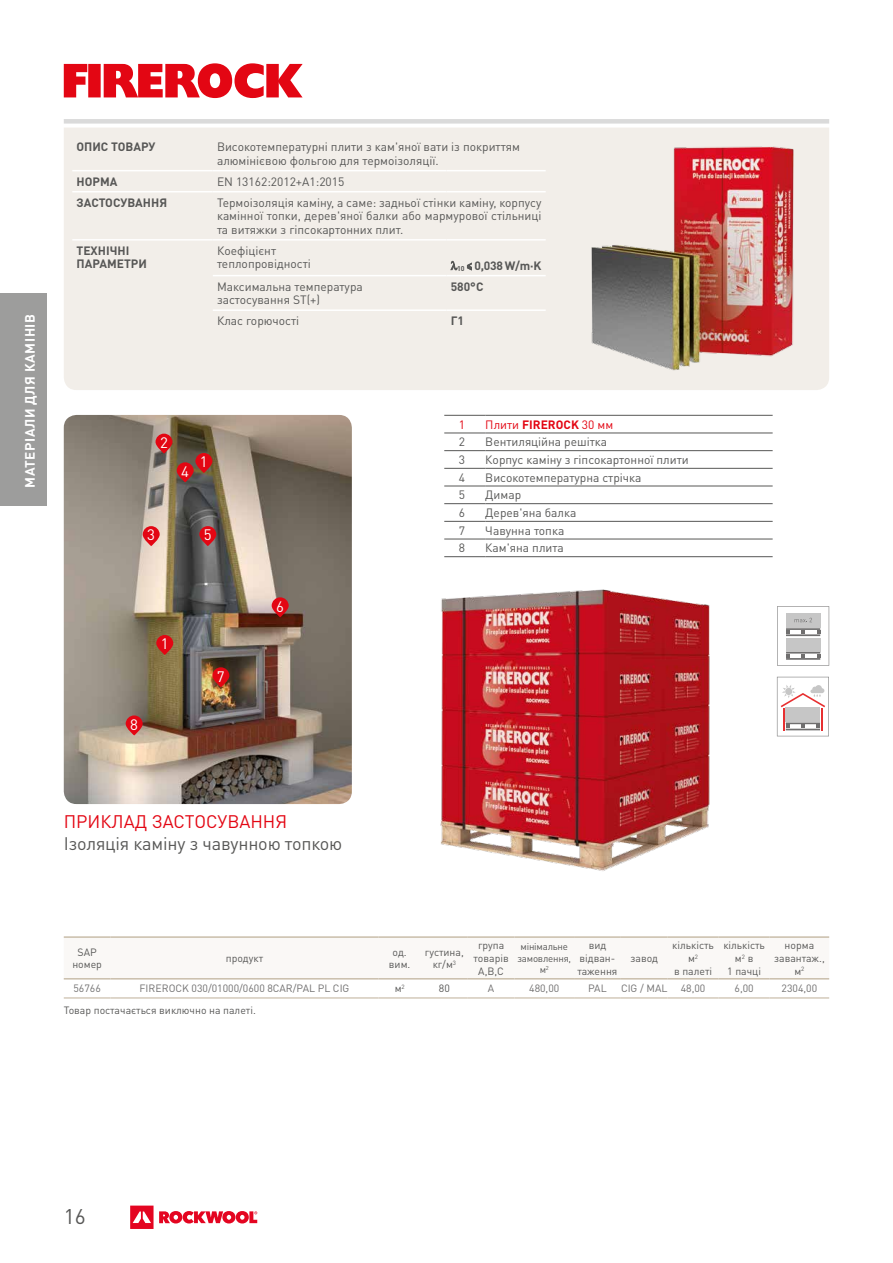
<style>
.page{position:relative;width:893px;height:1263px;background:#fff}
.page>*{position:absolute;margin:0;border:0;box-sizing:border-box;transform-origin:0 0}
.t1{font:21px "DIN Pro";color:#575756}
.t2{font:18px "DIN Pro";letter-spacing:-.01em;color:#575756}
.t3{font:18px "DIN Pro";color:#e30613}
.t4{font:15px "DIN Pro";color:#fff}
.t5{font:700 13.5px "DIN Pro";letter-spacing:.04em;color:#fff}
.t6{font:12px/13.5px "DIN Pro";color:#575756}
.t7{font:700 12px/13.5px "DIN Pro";color:#575756}
.t8{font:12px "DIN Pro";color:#e30613}
.t9{font:10.5px/12.6px "DIN Pro";color:#575756;text-align:center}
.t10{font:10.5px "DIN Pro";color:#706f6f}
.t11{font:9.75px/11.7px "DIN Pro";letter-spacing:-.02em;color:#575756;text-align:center}
.s1{font-weight:400}
.s2{font-weight:700}
</style>
<div class="page">
<svg style="left:130px;top:1205px;width:127px;height:24px"></svg>
<div style="left:64px;top:128px;width:765px;height:262px;background:#f2eee9"></div>
<hr style="left:72px;top:170px;width:141px;height:1px;background:#fff">
<hr style="left:213px;top:170px;width:233px;height:1px;background:#fff">
<hr style="left:446px;top:170px;width:100px;height:1px;background:#fff">
<hr style="left:72px;top:191px;width:141px;height:1px;background:#fff">
<hr style="left:213px;top:191px;width:233px;height:1px;background:#fff">
<hr style="left:446px;top:191px;width:100px;height:1px;background:#fff">
<hr style="left:72px;top:239px;width:141px;height:2px;background:#fff">
<hr style="left:213px;top:239px;width:233px;height:2px;background:#fff">
<hr style="left:446px;top:239px;width:100px;height:2px;background:#fff">
<hr style="left:213px;top:275px;width:233px;height:1px;background:#fff">
<hr style="left:446px;top:275px;width:100px;height:1px;background:#fff">
<hr style="left:213px;top:309px;width:233px;height:2px;background:#fff">
<hr style="left:446px;top:309px;width:100px;height:2px;background:#fff">
<svg style="left:467px;top:262px;width:5px;height:8px"></svg>
<div style="left:64px;top:119px;width:765px;height:5px;background:#dadada"></div>
<img style="left:589px;top:144px;width:206px;height:228px">
<img style="left:440px;top:589px;width:270px;height:282px">
<hr style="left:444px;top:415px;width:41px;height:1px;background:#575756">
<hr style="left:485px;top:415px;width:288px;height:1px;background:#575756">
<hr style="left:444px;top:433px;width:41px;height:1px;background:#575756">
<hr style="left:485px;top:433px;width:288px;height:1px;background:#575756">
<hr style="left:444px;top:450px;width:41px;height:1px;background:#575756">
<hr style="left:485px;top:450px;width:288px;height:1px;background:#575756">
<hr style="left:444px;top:468px;width:41px;height:1px;background:#575756">
<hr style="left:485px;top:468px;width:288px;height:1px;background:#575756">
<hr style="left:444px;top:486px;width:41px;height:1px;background:#575756">
<hr style="left:485px;top:486px;width:288px;height:1px;background:#575756">
<hr style="left:444px;top:503px;width:41px;height:1px;background:#575756">
<hr style="left:485px;top:503px;width:288px;height:1px;background:#575756">
<hr style="left:444px;top:521px;width:41px;height:1px;background:#575756">
<hr style="left:485px;top:521px;width:288px;height:1px;background:#575756">
<hr style="left:444px;top:539px;width:41px;height:1px;background:#575756">
<hr style="left:485px;top:539px;width:288px;height:1px;background:#575756">
<hr style="left:444px;top:556px;width:41px;height:1px;background:#575756">
<hr style="left:485px;top:556px;width:288px;height:1px;background:#575756">
<img style="left:64px;top:415px;width:288px;height:389px">
<svg style="left:156px;top:635px;width:17px;height:20px"></svg>
<svg style="left:195px;top:453px;width:17px;height:20px"></svg>
<svg style="left:156px;top:434px;width:17px;height:20px"></svg>
<svg style="left:143px;top:526px;width:17px;height:20px"></svg>
<svg style="left:177px;top:462px;width:17px;height:20px"></svg>
<svg style="left:199px;top:526px;width:17px;height:20px"></svg>
<svg style="left:272px;top:597px;width:17px;height:20px"></svg>
<svg style="left:212px;top:667px;width:17px;height:20px"></svg>
<svg style="left:126px;top:715px;width:17px;height:20px"></svg>
<svg style="left:64px;top:63px;width:239px;height:35px"></svg>
<svg style="left:777px;top:606px;width:52px;height:60px"></svg>
<svg style="left:777px;top:677px;width:52px;height:59px"></svg>
<svg style="left:64px;top:979px;width:765px;height:1px"></svg>
<hr style="left:64px;top:936px;width:47px;height:2px;background:#c9bdaa">
<hr style="left:719px;top:936px;width:51px;height:2px;background:#c9bdaa">
<hr style="left:770px;top:936px;width:59px;height:2px;background:#c9bdaa">
<hr style="left:64px;top:978px;width:47px;height:1px;background:#c9bdaa">
<hr style="left:719px;top:978px;width:51px;height:1px;background:#c9bdaa">
<hr style="left:770px;top:978px;width:59px;height:1px;background:#c9bdaa">
<hr style="left:111px;top:936px;width:267px;height:2px;background:#c9bdaa">
<hr style="left:378px;top:936px;width:43px;height:2px;background:#c9bdaa">
<hr style="left:421px;top:936px;width:47px;height:2px;background:#c9bdaa">
<hr style="left:468px;top:936px;width:46px;height:2px;background:#c9bdaa">
<hr style="left:514px;top:936px;width:60px;height:2px;background:#c9bdaa">
<hr style="left:574px;top:936px;width:47px;height:2px;background:#c9bdaa">
<hr style="left:621px;top:936px;width:47px;height:2px;background:#c9bdaa">
<hr style="left:668px;top:936px;width:51px;height:2px;background:#c9bdaa">
<hr style="left:111px;top:978px;width:267px;height:1px;background:#c9bdaa">
<hr style="left:378px;top:978px;width:43px;height:1px;background:#c9bdaa">
<hr style="left:421px;top:978px;width:47px;height:1px;background:#c9bdaa">
<hr style="left:468px;top:978px;width:46px;height:1px;background:#c9bdaa">
<hr style="left:514px;top:978px;width:60px;height:1px;background:#c9bdaa">
<hr style="left:574px;top:978px;width:47px;height:1px;background:#c9bdaa">
<hr style="left:621px;top:978px;width:47px;height:1px;background:#c9bdaa">
<hr style="left:668px;top:978px;width:51px;height:1px;background:#c9bdaa">
<hr style="left:64px;top:997px;width:47px;height:2px;background:#d4caba">
<hr style="left:111px;top:997px;width:267px;height:2px;background:#d4caba">
<hr style="left:378px;top:997px;width:43px;height:2px;background:#d4caba">
<hr style="left:421px;top:997px;width:47px;height:2px;background:#d4caba">
<hr style="left:468px;top:997px;width:46px;height:2px;background:#d4caba">
<hr style="left:514px;top:997px;width:60px;height:2px;background:#d4caba">
<hr style="left:574px;top:997px;width:47px;height:2px;background:#d4caba">
<hr style="left:621px;top:997px;width:47px;height:2px;background:#d4caba">
<hr style="left:668px;top:997px;width:51px;height:2px;background:#d4caba">
<hr style="left:719px;top:997px;width:51px;height:2px;background:#d4caba">
<hr style="left:770px;top:997px;width:59px;height:2px;background:#d4caba">
<div style="left:0;top:293px;width:47px;height:213px;background:#9d9d9c"></div>
<svg style="left:450px;top:261px;width:8px;height:9px"></svg>
<p class="t5" style="left:21px;top:488px;width:175px;rotate:-90deg">МАТЕРІАЛИ ДЛЯ КАМІНІВ</p>
<p class="t7" style="left:77px;top:140px;width:81px">ОПИС ТОВАРУ</p>
<p class="t6" style="left:217px;top:140px;width:304px">Високотемпературні плити з кам'яної вати із покриттям алюмінієвою фольгою для термоізоляції.</p>
<p class="t7" style="left:77px;top:174px;width:42px">НОРМА</p>
<p class="t6" style="left:217px;top:174px;width:129px">EN 13162:2012+A1:2015</p>
<p class="t7" style="left:77px;top:195px;width:92px">ЗАСТОСУВАННЯ</p>
<p class="t6" style="left:217px;top:196px;width:326px;text-align:justify">Термоізоляція каміну, а саме: задньої стінки каміну, корпусу камінної топки, дерев'яної балки або мармурової стільниці та витяжки з гіпсокартонних плит.</p>
<p class="t7" style="left:77px;top:243px;width:72px">ТЕХНІЧНІ<br>ПАРАМЕТРИ</p>
<p class="t6" style="left:217px;top:244px;width:95px">Коефіцієнт теплопровідності</p>
<p class="t7" style="left:457px;top:258px;width:86px"><sub>10</sub> <span class="s1">≤</span> 0,038 W/m·K</p>
<p class="t6" style="left:217px;top:279px;width:147px">Максимальна температура застосування ST(+)</p>
<p class="t7" style="left:451px;top:279px;width:34px">580°C</p>
<p class="t6" style="left:217px;top:314px;width:84px">Клас горючості</p>
<p class="t7" style="left:451px;top:314px;width:15px">Г1</p>
<p class="t4" style="left:160px;top:433px;width:9px">2</p>
<p class="t4" style="left:181px;top:462px;width:9px">4</p>
<p class="t4" style="left:200px;top:452px;width:9px">1</p>
<p class="t4" style="left:147px;top:525px;width:9px">3</p>
<p class="t4" style="left:204px;top:525px;width:9px">5</p>
<p class="t4" style="left:161px;top:634px;width:9px">1</p>
<p class="t4" style="left:130px;top:715px;width:9px">8</p>
<p class="t4" style="left:217px;top:667px;width:9px">7</p>
<p class="t4" style="left:276px;top:597px;width:9px">6</p>
<p class="t8" style="left:459px;top:417px;width:8px">1</p>
<p class="t8" style="left:485px;top:417px;width:129px">Плити <span class="s2">FIREROCK</span> 30 мм</p>
<p class="t6" style="left:459px;top:435px;width:8px">2</p>
<p class="t6" style="left:485px;top:435px;width:123px">Вентиляційна решітка</p>
<p class="t6" style="left:459px;top:453px;width:8px">3</p>
<p class="t6" style="left:485px;top:453px;width:205px">Корпус каміну з гіпсокартонної плити</p>
<p class="t6" style="left:459px;top:470px;width:8px">4</p>
<p class="t6" style="left:485px;top:470px;width:158px">Високотемпературна стрічка</p>
<p class="t6" style="left:459px;top:488px;width:8px">5</p>
<p class="t6" style="left:485px;top:488px;width:37px">Димар</p>
<p class="t6" style="left:459px;top:506px;width:8px">6</p>
<p class="t6" style="left:485px;top:506px;width:93px">Дерев'яна балка</p>
<p class="t6" style="left:459px;top:523px;width:8px">7</p>
<p class="t6" style="left:485px;top:523px;width:81px">Чавунна топка</p>
<p class="t6" style="left:459px;top:541px;width:8px">8</p>
<p class="t6" style="left:485px;top:541px;width:80px">Кам'яна плита</p>
<h2 class="t3" style="left:64px;top:810px;width:225px">ПРИКЛАД ЗАСТОСУВАННЯ</h2>
<h2 class="t2" style="left:64px;top:832px;width:280px">Ізоляція каміну з чавунною топкою</h2>
<p class="t9" style="left:72px;top:945px;width:31px">SAP номер</p>
<p class="t9" style="left:226px;top:952px;width:39px">продукт</p>
<p class="t9" style="left:389px;top:945px;width:23px">од. вим.</p>
<p class="t9" style="left:425px;top:945px;width:40px">густина, кг/м<sup>3</sup></p>
<p class="t9" style="left:474px;top:939px;width:37px">група товарів<br>A,В,С</p>
<p class="t11" style="left:517px;top:940px;width:55px">мінімальне замовлення, м<sup>2</sup></p>
<p class="t9" style="left:577px;top:939px;width:42px">вид відван&shy;таження</p>
<p class="t9" style="left:630px;top:952px;width:29px">завод</p>
<p class="t9" style="left:672px;top:939px;width:43px">кількість м<sup>2<br></sup>в палеті</p>
<p class="t9" style="left:723px;top:939px;width:43px">кількість м<sup>2</sup> в<br>1 пачці</p>
<p class="t9" style="left:774px;top:939px;width:52px">норма завантаж., м<sup>2</sup></p>
<p class="t10" style="left:73px;top:982px;width:29px">56766</p>
<p class="t10" style="left:140px;top:982px;width:211px">FIREROCK 030/01000/0600 8CAR/PAL PL CIG</p>
<p class="t9" style="left:395px;top:982px;width:12px">м<sup>2</sup></p>
<p class="t9" style="left:439px;top:982px;width:12px">80</p>
<p class="t10" style="left:488px;top:982px;width:8px">A</p>
<p class="t10" style="left:529px;top:982px;width:32px">480,00</p>
<p class="t10" style="left:588px;top:982px;width:20px">PAL</p>
<p class="t10" style="left:621px;top:982px;width:48px">CIG / MAL</p>
<p class="t10" style="left:681px;top:982px;width:26px">48,00</p>
<p class="t10" style="left:734px;top:982px;width:21px">6,00</p>
<p class="t10" style="left:782px;top:982px;width:37px">2304,00</p>
<p class="t9" style="left:64px;top:1003px;width:194px">Товар постачається виключно на палеті.</p>
<h1 class="t1" style="left:64px;top:1203px;width:23px">16</h1>
</div>
